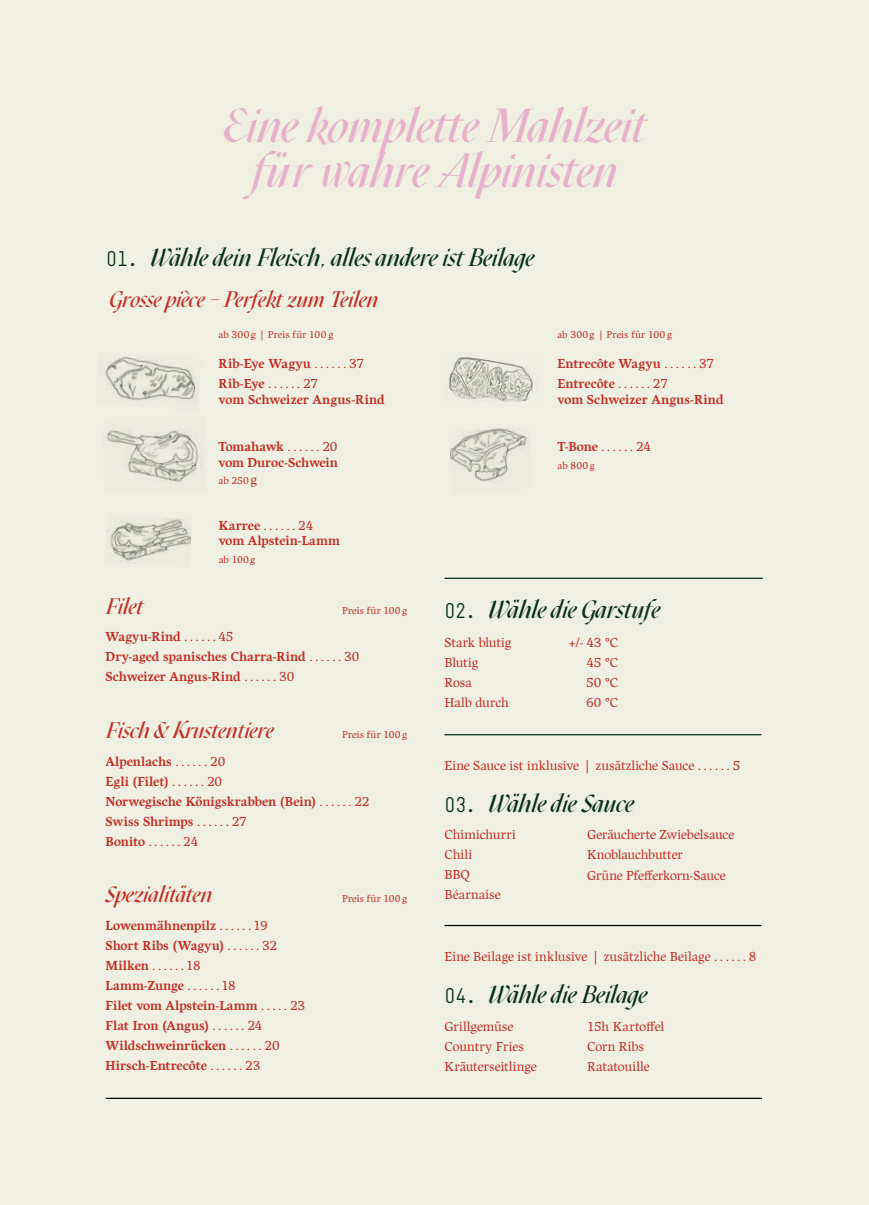
<style>
.page{position:relative;width:869px;height:1205px;background:#fff}
.page>*{position:absolute;margin:0;border:0;box-sizing:border-box;transform-origin:0 0}
.t1{font:47.5px/45px "MAZIUSREVIEW20.09 Extraitalic";letter-spacing:.01em;color:#e7b1cc;text-align:center}
.t2{font:25px "MAZIUSREVIEW20.09 Extraitalic";letter-spacing:.01em;color:#0a3218}
.t3{font:22.5px "MAZIUSREVIEW20.09 Extraitalic";letter-spacing:.015em;color:#c22e27}
.t4{font:700 13.12px/20px "Harfang";color:#c22e27}
.t5{font:300 13.12px/20px "Harfang";color:#c22e27}
.t6{font:300 10px "Harfang";letter-spacing:.02em;color:#c22e27}
.s1{font-family:"BC Sklonar";font-weight:300;font-size:20px}
.s2{font-weight:300}
.s3{font-size:13.12px}
.s4{font-weight:700}
</style>
<div class="page">
<div style="left:0;top:0;width:868px;height:1205px;background:#efefe2"></div>
<img style="left:450px;top:428px;width:80px;height:54px">
<img style="left:449px;top:357px;width:84px;height:45px">
<img style="left:104px;top:356px;width:95px;height:46px">
<img style="left:106px;top:429px;width:93px;height:53px">
<img style="left:106px;top:518px;width:85px;height:46px">
<hr style="left:106px;top:1097px;width:655px;height:2px;background:#000">
<hr style="left:444px;top:925px;width:317px;height:1px;background:#000">
<hr style="left:444px;top:578px;width:318px;height:1px;background:#0a3218">
<hr style="left:444px;top:734px;width:317px;height:1px;background:#0a3218">
<h1 class="t1" style="left:224px;top:105px;width:422px">Eine komplette Mahlzeit für wahre Alpinisten</h1>
<h2 class="t2" style="left:106px;top:243px;width:429px"><span class="s1">01.</span> Wähle dein Fleisch, alles andere ist Beilage</h2>
<h3 class="t3" style="left:110px;top:287px;width:270px">Grosse pièce – Perfekt zum Teilen</h3>
<p class="t6" style="left:218px;top:329px;width:116px">ab 300g | Preis für 100 g</p>
<p class="t6" style="left:557px;top:329px;width:116px">ab 300g | Preis für 100 g</p>
<p class="t4" style="left:218px;top:353px;width:147px">Rib-Eye Wagyu <span class="s2">. . . . . . 37<br></span>Rib-Eye <span class="s2">. . . . . . 27</span></p>
<p class="t4" style="left:218px;top:389px;width:168px">vom Schweizer Angus-Rind</p>
<p class="t4" style="left:218px;top:439px;width:121px;line-height:15.6px">Tomahawk <span class="s2">. . . . . . 20 </span>vom Duroc-Schwein</p>
<p class="t6" style="left:218px;top:475px;width:40px">ab 250<span class="s3">g</span></p>
<p class="t4" style="left:218px;top:517px;width:123px;line-height:15.6px">Karree <span class="s2">......24 </span>vom Alpstein-Lamm</p>
<p class="t6" style="left:218px;top:553px;width:38px">ab 100g</p>
<h3 class="t3" style="left:106px;top:594px;width:39px">Filet</h3>
<p class="t6" style="left:342px;top:605px;width:67px">Preis für 100g</p>
<p class="t4" style="left:106px;top:627px;width:255px">Wagyu-Rind <span class="s2">. . . . . . 45<br></span>Dry-aged spanisches Charra-Rind <span class="s2">. . . . . . 30<br></span>Schweizer Angus-Rind <span class="s2">. . . . . . 30</span></p>
<h3 class="t3" style="left:106px;top:718px;width:169px">Fisch &amp; Krustentiere</h3>
<p class="t6" style="left:342px;top:729px;width:67px">Preis für 100g</p>
<p class="t4" style="left:106px;top:751px;width:265px">Alpenlachs <span class="s2">. . . . . . 20<br></span>Egli (Filet) <span class="s2">. . . . . . 20<br></span>Norwegische Königskrabben (Bein) <span class="s2">. . . . . . 22<br></span>Swiss Shrimps <span class="s2">. . . . . . 27<br></span>Bonito <span class="s2">......24</span></p>
<h3 class="t3" style="left:106px;top:881px;width:108px">Spezialitäten</h3>
<p class="t6" style="left:342px;top:893px;width:67px">Preis für 100g</p>
<p class="t4" style="left:106px;top:916px;width:201px">Lowenmähnenpilz <span class="s2">. . . . . . 19<br></span>Short Ribs (Wagyu) <span class="s2">. . . . . . 32<br></span>Milken <span class="s2">......18<br></span>Lamm-Zunge <span class="s2">. . . . . . 18<br></span>Filet vom Alpstein-Lamm <span class="s2">. . . . . 23<br></span>Flat Iron (Angus) <span class="s2">. . . . . . 24<br></span>Wildschweinrücken <span class="s2">. . . . . . 20<br></span>Hirsch-Entrecôte <span class="s2">. . . . . . 23</span></p>
<p class="t4" style="left:557px;top:354px;width:158px">Entrecôte Wagyu <span class="s2">. . . . . . 37<br></span>Entrecôte <span class="s2">. . . . . . 27</span></p>
<p class="t4" style="left:557px;top:390px;width:168px">vom Schweizer Angus-Rind</p>
<p class="t5" style="left:557px;top:436px;width:95px"><span class="s4">T-Bone</span> ...... 24</p>
<p class="t6" style="left:557px;top:459px;width:39px">ab 800g</p>
<h2 class="t2" style="left:444px;top:595px;width:217px"><span class="s1">02.</span> Wähle die Garstufe</h2>
<p class="t5" style="left:444px;top:632px;width:69px">Stark blutig</p>
<p class="t5" style="left:568px;top:632px;width:51px">+/- 43 °C</p>
<p class="t5" style="left:444px;top:652px;width:35px">Blutig</p>
<p class="t5" style="left:586px;top:652px;width:33px">45 °C</p>
<p class="t5" style="left:444px;top:672px;width:29px">Rosa</p>
<p class="t5" style="left:586px;top:672px;width:33px">50 °C</p>
<p class="t5" style="left:444px;top:692px;width:66px">Halb durch</p>
<p class="t5" style="left:586px;top:692px;width:33px">60 °C</p>
<p class="t5" style="left:444px;top:755px;width:297px">Eine Sauce ist inklusive | zusätzliche Sauce . . . . . . 5</p>
<h2 class="t2" style="left:444px;top:788px;width:190px"><span class="s1">03.</span> Wähle die Sauce</h2>
<p class="t5" style="left:444px;top:825px;width:73px">Chimichurri<br>Chili<br>BBQ<br>Béarnaise</p>
<p class="t5" style="left:587px;top:825px;width:149px">Geräucherte Zwiebelsauce<br>Knoblauchbutter<br>Grüne Pfefferkorn-Sauce</p>
<p class="t5" style="left:444px;top:946px;width:313px">Eine Beilage ist inklusive | zusätzliche Beilage . . . . . . 8</p>
<h2 class="t2" style="left:444px;top:980px;width:204px"><span class="s1">04.</span> Wähle die Beilage</h2>
<p class="t5" style="left:444px;top:1016px;width:94px">Grillgemüse<br>Country Fries<br>Kräuterseitlinge</p>
<p class="t5" style="left:587px;top:1016px;width:79px">15h Kartoffel<br>Corn Ribs<br>Ratatouille</p>
</div>
